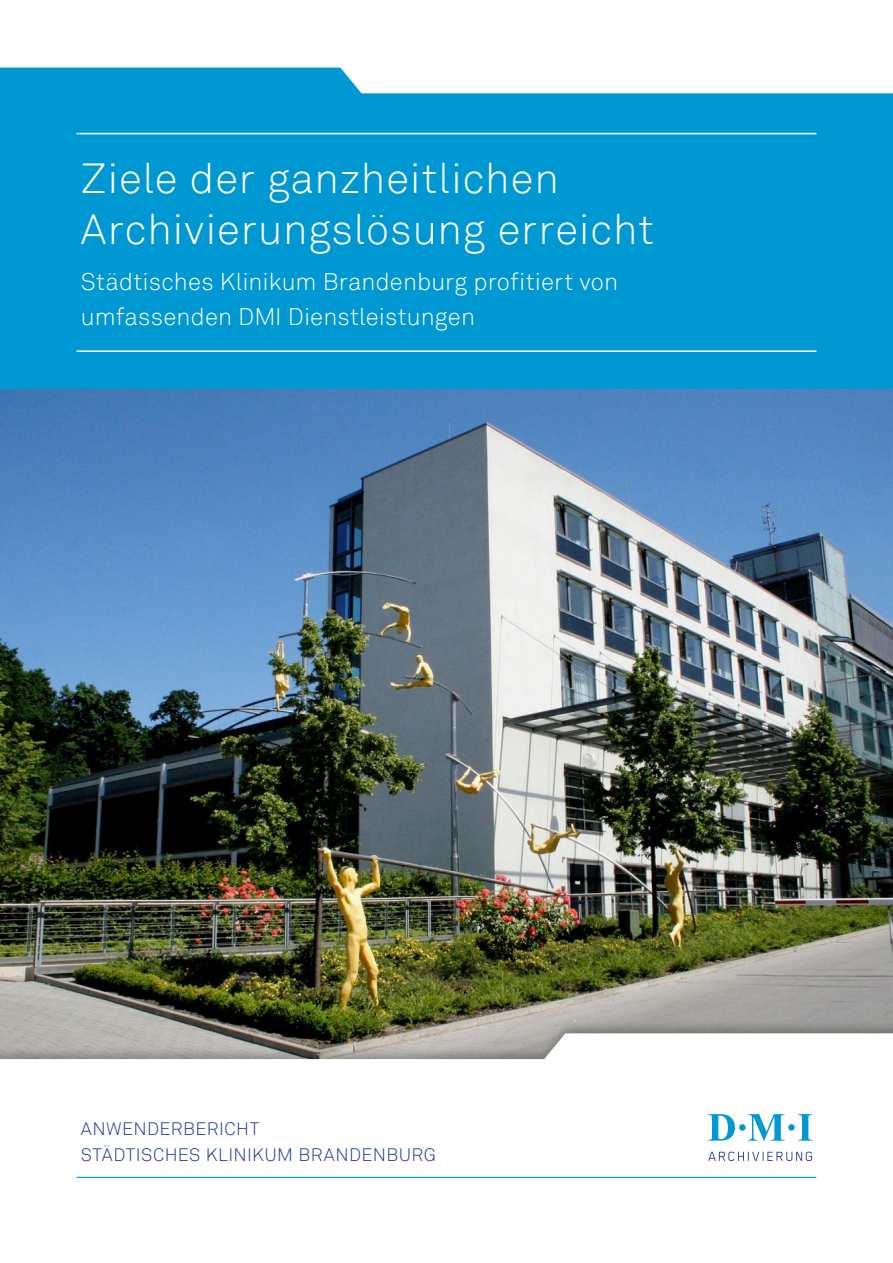
<style>
.page{position:relative;width:893px;height:1263px;background:#fff}
.page>*{position:absolute;margin:0;border:0;box-sizing:border-box;transform-origin:0 0}
.t1{font:300 42px/51px "Akkurat";letter-spacing:.02em;color:#fff}
.t2{font:300 24px/34.5px "Akkurat";letter-spacing:.005em;color:#fff}
.t3{font:300 18px/25.5px "Akkurat";letter-spacing:.025em;color:#1c388f}
</style>
<div class="page">
<img style="left:0;top:389px;width:893px;height:631px">
<div style="left:0;top:68px;width:893px;height:321px;background:#0098d3"></div>
<hr style="left:77px;top:350px;width:739px;height:2px;background:#fff">
<hr style="left:77px;top:133px;width:739px;height:1px;background:#fff">
<div style="left:0;top:1020px;width:893px;height:243px;background:#000;opacity:.25"></div>
<svg style="left:0;top:1033px;width:893px;height:230px"></svg>
<svg style="left:708px;top:1152px;width:104px;height:9px"></svg>
<svg style="left:708px;top:1114px;width:104px;height:27px"></svg>
<hr style="left:77px;top:1177px;width:739px;height:1px;background:#0098d3">
<h1 class="t1" style="left:81px;top:154px;width:575px">Ziele der ganzheitlichen<br>Archivierungslösung erreicht</h1>
<p class="t2" style="left:81px;top:265px;width:539px">Städtisches Klinikum Brandenburg profitiert von umfassenden DMI Dienstleistungen</p>
<p class="t3" style="left:81px;top:1117px;width:357px">Anwenderbericht<br>Städtisches Kli nikum Brand enburg</p>
</div>
